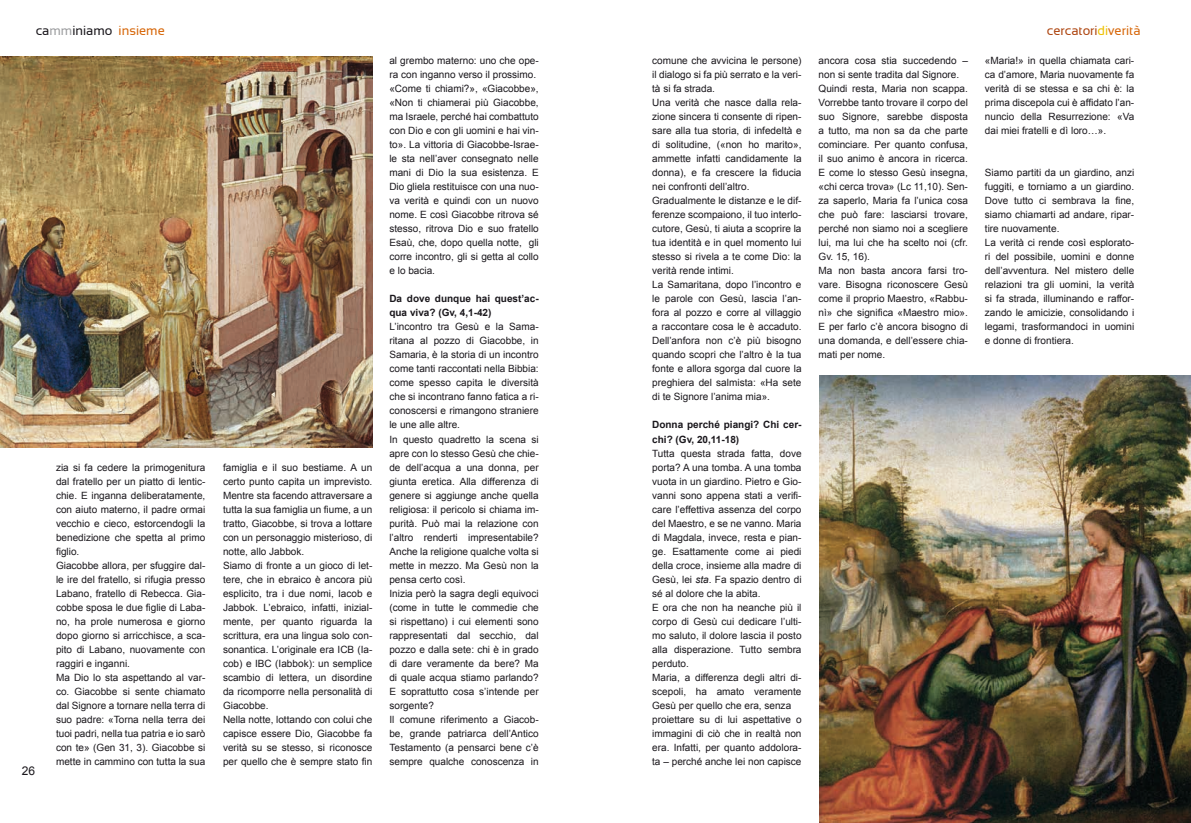
<style>
.page{position:relative;width:1191px;height:823px;background:#fff}
.page>*{position:absolute;margin:0;border:0;box-sizing:border-box;transform-origin:0 0}
.t1{font:13px "Sansation";color:#ae4611}
.t2{font:13px "Sansation";color:#1a171c}
.t3{font:12px "Arial";color:#1a171c}
.t4{font:10px/14px "Arial";color:#1a171c}
.t5{font:700 10px/14px "Arial";color:#1a171c}
.s1{color:#9d9ea0}
.s2{color:#d7670a}
.s3{font-style:italic}
.s4{color:#eec100}
</style>
<div class="page">
<img style="left:0;top:57px;width:372px;height:390px">
<img style="left:819px;top:375px;width:372px;height:447px">
<h1 class="t2" style="left:36px;top:23px;width:131px">ca<span class="s1">mm</span>iniamo <span class="s2">insieme</span></h1>
<p class="t3" style="left:22px;top:762px;width:15px">26</p>
<p class="t4" style="left:56px;top:460px;width:151px">zia si fa cedere la primogenitura dal fratello per un piatto di lentic&shy;chie. E inganna deliberatamente, con aiuto materno, il padre ormai vecchio e cieco, estorcendogli la benedizione che spetta al primo figlio.<br>Giacobbe allora, per sfuggire dal&shy;le ire del fratello, si rifugia presso<br>Labano, fratello di Rebecca. Gia&shy;cobbe sposa le due figlie di Laba&shy;no, ha prole numerosa e giorno dopo giorno si arricchisce, a sca&shy;pito di Labano, nuovamente con raggiri e inganni.<br>Ma Dio lo sta aspettando al var&shy;co. Giacobbe si sente chiamato dal Signore a tornare nella terra di suo padre: «Torna nella terra dei tuoi padri, nella tua patria e io sarò con te» (Gen 31, 3). Giacobbe si mette in cammino con tutta la sua</p>
<p class="t4" style="left:223px;top:460px;width:151px">famiglia e il suo bestiame. A un certo punto capita un imprevisto.<br>Mentre sta facendo attraversare a tutta la sua famiglia un fiume, a un tratto, Giacobbe, si trova a lottare con un personaggio misterioso, di notte, allo Jabbok.<br>Siamo di fronte a un gioco di let&shy;tere, che in ebraico è ancora più esplicito, tra i due nomi, Iacob e<br>Jabbok. L’ebraico, infatti, inizial&shy;mente, per quanto riguarda la scrittura, era una lingua solo con&shy;sonantica. L’originale era ICB (Ia&shy;cob) e IBC (Iabbok): un semplice scambio di lettera, un disordine da ricomporre nella personalità di<br>Giacobbe.<br>Nella notte, lottando con colui che capisce essere Dio, Giacobbe fa verità su se stesso, si riconosce per quello che è sempre stato fin</p>
<p class="t4" style="left:389px;top:54px;width:151px">al grembo materno: uno che ope&shy;ra con inganno verso il prossimo. «Come ti chiami?», «Giacobbe», «Non ti chiamerai più Giacobbe, ma Israele, perché hai combattuto con Dio e con gli uomini e hai vin&shy;to». La vittoria di Giacobbe-Israe&shy;le sta nell’aver consegnato nelle mani di Dio la sua esistenza. E<br>Dio gliela restituisce con una nuo&shy;va verità e quindi con un nuovo nome. E così Giacobbe ritrova sé stesso, ritrova Dio e suo fratello<br>Esaù, che, dopo quella notte, gli corre incontro, gli si getta al collo e lo bacia.</p>
<p class="t5" style="left:389px;top:292px;width:151px">Da dove dunque hai quest’ac&shy;qua viva? (Gv, 4,1-42)</p>
<p class="t4" style="left:389px;top:320px;width:151px">L’incontro tra Gesù e la Sama&shy;ritana al pozzo di Giacobbe, in<br>Samaria, è la storia di un incontro come tanti raccontati nella Bibbia: come spesso capita le diversità che si incontrano fanno fatica a ri&shy;conoscersi e rimangono straniere le une alle altre.<br>In questo quadretto la scena si apre con lo stesso Gesù che chie&shy;de dell’acqua a una donna, per giunta eretica. Alla differenza di genere si aggiunge anche quella religiosa: il pericolo si chiama im&shy;purità. Può mai la relazione con l’altro renderti impresentabile?<br>Anche la religione qualche volta si mette in mezzo. Ma Gesù non la pensa certo così.<br>Inizia però la sagra degli equivoci (come in tutte le commedie che si rispettano) i cui elementi sono rappresentati dal secchio, dal pozzo e dalla sete: chi è in grado di dare veramente da bere? Ma di quale acqua stiamo parlando?<br>E soprattutto cosa s’intende per sorgente?<br>Il comune riferimento a Giacob&shy;be, grande patriarca dell’Antico<br>Testamento (a pensarci bene c’è sempre qualche conoscenza in</p>
<p class="t4" style="left:652px;top:54px;width:151px">comune che avvicina le persone) il dialogo si fa più serrato e la veri&shy;tà si fa strada.<br>Una verità che nasce dalla rela&shy;zione sincera ti consente di ripen&shy;sare alla tua storia, di infedeltà e di solitudine, («non ho marito», ammette infatti candidamente la donna), e fa crescere la fiducia nei confronti dell’altro.<br>Gradualmente le distanze e le dif&shy;ferenze scompaiono, il tuo interlo&shy;cutore, Gesù, ti aiuta a scoprire la tua identità e in quel momento lui stesso si rivela a te come Dio: la verità rende intimi.<br>La Samaritana, dopo l’incontro e le parole con Gesù, lascia l’an&shy;fora al pozzo e corre al villaggio a raccontare cosa le è accaduto.<br>Dell’anfora non c’è più bisogno quando scopri che l’altro è la tua fonte e allora sgorga dal cuore la preghiera del salmista: «Ha sete di te Signore l’anima mia».</p>
<p class="t5" style="left:652px;top:418px;width:151px">Donna perché piangi? Chi cer&shy;chi? (Gv, 20,11-18)</p>
<p class="t4" style="left:652px;top:446px;width:151px">Tutta questa strada fatta, dove porta? A una tomba. A una tomba vuota in un giardino. Pietro e Gio&shy;vanni sono appena stati a verifi&shy;care l’effettiva assenza del corpo del Maestro, e se ne vanno. Maria di Magdala, invece, resta e pian&shy;ge. Esattamente come ai piedi della croce, insieme alla madre di<br>Gesù, lei <span class="s3">sta</span>. Fa spazio dentro di sé al dolore che la abita.<br>E ora che non ha neanche più il corpo di Gesù cui dedicare l’ulti&shy;mo saluto, il dolore lascia il posto alla disperazione. Tutto sembra perduto.<br>Maria, a differenza degli altri di&shy;scepoli, ha amato veramente<br>Gesù per quello che era, senza proiettare su di lui aspettative o immagini di ciò che in realtà non era. Infatti, per quanto addolora&shy;ta – perché anche lei non capisce</p>
<h1 class="t1" style="left:1046px;top:23px;width:95px">cercatori<span class="s4">di</span><span class="s2">verità</span></h1>
<p class="t4" style="left:818px;top:54px;width:151px">ancora cosa stia succedendo – non si sente tradita dal Signore.<br>Quindi resta, Maria non scappa.<br>Vorrebbe tanto trovare il corpo del suo Signore, sarebbe disposta a tutto, ma non sa da che parte cominciare. Per quanto confusa, il suo animo è ancora in ricerca.<br>E come lo stesso Gesù insegna, «chi cerca trova» (Lc 11,10). Sen&shy;za saperlo, Maria fa l’unica cosa che può fare: lasciarsi trovare, perché non siamo noi a scegliere lui, ma lui che ha scelto noi (cfr.<br>Gv. 15, 16).<br>Ma non basta ancora farsi tro&shy;vare. Bisogna riconoscere Gesù come il proprio Maestro, «Rabbu&shy;nì» che significa «Maestro mio».<br>E per farlo c’è ancora bisogno di una domanda, e dell’essere chia&shy;mati per nome.</p>
<p class="t4" style="left:985px;top:54px;width:151px;text-align:justify">«Maria!» in quella chiamata cari&shy;ca d’amore, Maria nuovamente fa verità di se stessa e sa chi è: la prima discepola cui è affidato l’an&shy;nuncio della Resurrezione: «Va dai miei fratelli e dì loro…».</p>
<p class="t4" style="left:985px;top:166px;width:151px">Siamo partiti da un giardino, anzi fuggiti, e torniamo a un giardino.<br>Dove tutto ci sembrava la fine, siamo chiamarti ad andare, ripar&shy;tire nuovamente.<br>La verità ci rende così esplorato&shy;ri del possibile, uomini e donne dell’avventura. Nel mistero delle relazioni tra gli uomini, la verità si fa strada, illuminando e raffor&shy;zando le amicizie, consolidando i legami, trasformandoci in uomini e donne di frontiera.</p>
</div>
